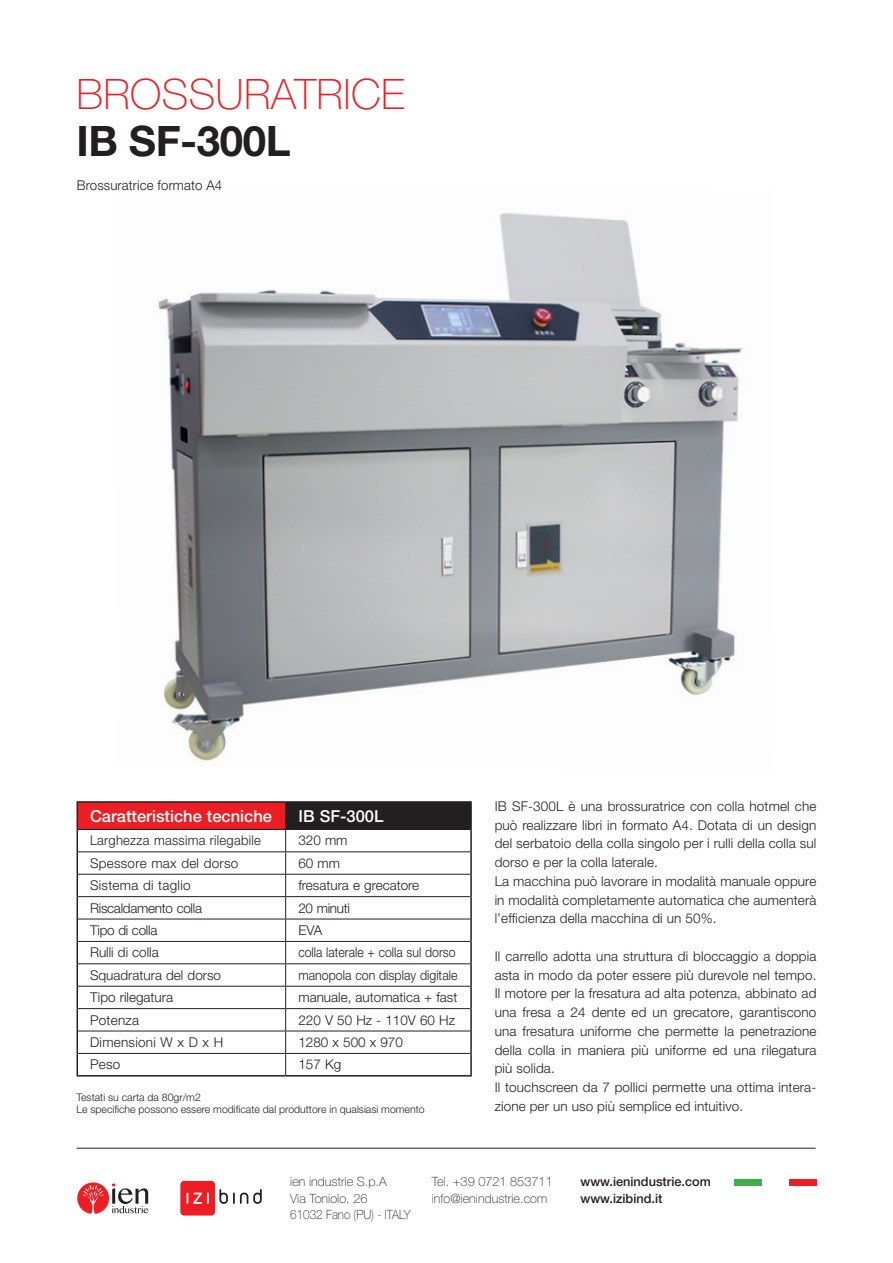
<style>
.page{position:relative;width:893px;height:1263px;background:#fff}
.page>*{position:absolute;margin:0;border:0;box-sizing:border-box;transform-origin:0 0}
.t1{font:100 42px "Helvetica Neue LT Pro";letter-spacing:.01em;color:#ee1d23}
.t2{font:700 42px "Helvetica Neue LT Pro";letter-spacing:-.01em;color:#231f20}
.t3{font:500 16.5px "Helvetica Neue LT Pro";color:#fff}
.t4{font:300 13.5px/18.8px "Helvetica Neue LT Pro";letter-spacing:.01em;color:#231f20;text-align:justify}
.t5{font:300 13.5px "Helvetica Neue LT Pro";letter-spacing:-.02em;color:#231f20}
.t6{font:300 13.5px "Helvetica Neue LT Pro";letter-spacing:.01em;color:#231f20;scale:.91 1}
.t7{font:300 13.5px "Helvetica Neue LT Pro";letter-spacing:.01em;color:#231f20;scale:.96 1}
.t8{font:300 13.5px "Helvetica Neue LT Pro";letter-spacing:.01em;color:#231f20;scale:.92 1}
.t9{font:100 12.75px "Helvetica Neue LT Pro";color:#231f20}
.t10{font:500 12.75px "Helvetica Neue LT Pro";color:#231f20}
.t11{font:100 12.75px "Helvetica Neue LT Pro";color:#231f20;scale:.92 1}
.t12{font:300 10.5px "Helvetica Neue LT Pro";color:#231f20}
</style>
<div class="page">
<img style="left:158px;top:213px;width:585px;height:550px">
<hr style="left:77px;top:1148px;width:739px;height:1px;background:#231f20">
<svg style="left:77px;top:1182px;width:71px;height:32px"></svg>
<div style="left:734px;top:1179px;width:28px;height:7px;background:#40ae49"></div>
<div style="left:789px;top:1179px;width:28px;height:7px;background:#ee1d23"></div>
<div style="left:180px;top:1181px;width:35px;height:34px;background:#ee1d23;border-radius:4px"></div>
<svg style="left:187px;top:1192px;width:22px;height:12px"></svg>
<svg style="left:219px;top:1189px;width:43px;height:15px"></svg>
<div style="left:77px;top:802px;width:209px;height:27px;background:#ee1d23"></div>
<div style="left:286px;top:802px;width:185px;height:27px;background:#231f20"></div>
<hr style="left:78px;top:829px;width:208px;height:1px;background:#231f20">
<hr style="left:286px;top:829px;width:184px;height:1px;background:#231f20">
<hr style="left:78px;top:851px;width:208px;height:1px;background:#231f20">
<hr style="left:286px;top:851px;width:184px;height:1px;background:#231f20">
<hr style="left:78px;top:874px;width:208px;height:1px;background:#231f20">
<hr style="left:286px;top:874px;width:184px;height:1px;background:#231f20">
<hr style="left:78px;top:896px;width:208px;height:1px;background:#231f20">
<hr style="left:286px;top:896px;width:184px;height:1px;background:#231f20">
<hr style="left:78px;top:919px;width:208px;height:1px;background:#231f20">
<hr style="left:286px;top:919px;width:184px;height:1px;background:#231f20">
<hr style="left:78px;top:941px;width:208px;height:1px;background:#231f20">
<hr style="left:286px;top:941px;width:184px;height:1px;background:#231f20">
<hr style="left:78px;top:963px;width:208px;height:1px;background:#231f20">
<hr style="left:286px;top:963px;width:184px;height:1px;background:#231f20">
<hr style="left:78px;top:986px;width:208px;height:1px;background:#231f20">
<hr style="left:286px;top:986px;width:184px;height:1px;background:#231f20">
<hr style="left:78px;top:1008px;width:208px;height:1px;background:#231f20">
<hr style="left:286px;top:1008px;width:184px;height:1px;background:#231f20">
<hr style="left:78px;top:1031px;width:208px;height:1px;background:#231f20">
<hr style="left:286px;top:1031px;width:184px;height:1px;background:#231f20">
<hr style="left:78px;top:1053px;width:208px;height:1px;background:#231f20">
<hr style="left:286px;top:1053px;width:184px;height:1px;background:#231f20">
<svg style="left:285px;top:803px;width:1px;height:272px"></svg>
<hr style="left:77px;top:801px;width:209px;height:2px;background:#231f20">
<hr style="left:286px;top:801px;width:186px;height:2px;background:#231f20">
<hr style="left:470px;top:803px;width:2px;height:26px;background:#231f20">
<hr style="left:470px;top:829px;width:2px;height:23px;background:#231f20">
<hr style="left:470px;top:852px;width:2px;height:22px;background:#231f20">
<hr style="left:470px;top:874px;width:2px;height:23px;background:#231f20">
<hr style="left:470px;top:897px;width:2px;height:22px;background:#231f20">
<hr style="left:470px;top:919px;width:2px;height:22px;background:#231f20">
<hr style="left:470px;top:941px;width:2px;height:23px;background:#231f20">
<hr style="left:470px;top:964px;width:2px;height:22px;background:#231f20">
<hr style="left:470px;top:986px;width:2px;height:22px;background:#231f20">
<hr style="left:470px;top:1008px;width:2px;height:23px;background:#231f20">
<hr style="left:470px;top:1031px;width:2px;height:22px;background:#231f20">
<svg style="left:77px;top:803px;width:1px;height:272px"></svg>
<hr style="left:470px;top:1053px;width:2px;height:22px;background:#231f20">
<hr style="left:77px;top:1075px;width:209px;height:1px;background:#231f20">
<hr style="left:286px;top:1075px;width:186px;height:1px;background:#231f20">
<p class="t1" style="left:77px;top:70px;width:329px">BROSSURATRICE</p>
<p class="t2" style="left:77px;top:115px;width:216px">IB SF-300L</p>
<p class="t4" style="left:77px;top:176px;width:147px">Brossuratrice formato A4</p>
<p class="t3" style="left:90px;top:806px;width:184px">Caratteristiche tecniche</p>
<p class="t3" style="left:298px;top:806px;width:87px">IB SF-300L</p>
<p class="t7" style="left:90px;top:832px;width:179px">Larghezza massima rilegabile</p>
<p class="t4" style="left:298px;top:831px;width:51px">320 mm</p>
<p class="t4" style="left:90px;top:853px;width:150px">Spessore max del dorso</p>
<p class="t4" style="left:298px;top:853px;width:43px">60 mm</p>
<p class="t4" style="left:90px;top:876px;width:102px">Sistema di taglio</p>
<p class="t4" style="left:298px;top:876px;width:122px">fresatura e grecatore</p>
<p class="t5" style="left:90px;top:899px;width:114px">Riscaldamento colla</p>
<p class="t5" style="left:298px;top:899px;width:53px">20 minuti</p>
<p class="t5" style="left:90px;top:922px;width:69px">Tipo di colla</p>
<p class="t4" style="left:298px;top:920px;width:25px">EVA</p>
<p class="t4" style="left:90px;top:943px;width:70px">Rulli di colla</p>
<p class="t6" style="left:298px;top:944px;width:174px">colla laterale + colla sul dorso</p>
<p class="t4" style="left:90px;top:965px;width:133px">Squadratura del dorso</p>
<p class="t8" style="left:298px;top:967px;width:174px">manopola con display digitale</p>
<p class="t4" style="left:90px;top:988px;width:84px">Tipo rilegatura</p>
<p class="t4" style="left:298px;top:988px;width:161px">manuale, automatica + fast</p>
<p class="t4" style="left:90px;top:1010px;width:51px">Potenza</p>
<p class="t4" style="left:298px;top:1010px;width:158px">220 V 50 Hz - 110V 60 Hz</p>
<p class="t4" style="left:90px;top:1032px;width:135px">Dimensioni W x D x H</p>
<p class="t4" style="left:298px;top:1032px;width:106px">1280 x 500 x 970</p>
<p class="t4" style="left:90px;top:1055px;width:32px">Peso</p>
<p class="t4" style="left:298px;top:1055px;width:44px">157 Kg</p>
<p class="t12" style="left:77px;top:1091px;width:126px">Testati su carta da 80gr/m2</p>
<p class="t12" style="left:77px;top:1103px;width:350px">Le specifiche possono essere modificate dal produttore in qualsiasi momento</p>
<p class="t4" style="left:495px;top:796px;width:323px">IB SF-300L è una brossuratrice con colla hotmel che può realizzare libri in formato A4. Dotata di un design del serbatoio della colla singolo per i rulli della colla sul dorso e per la colla laterale.</p>
<p class="t4" style="left:495px;top:871px;width:323px">La macchina può lavorare in modalità manuale oppure in modalità completamente automatica che aumenterà l’efficienza della macchina di un 50%.</p>
<p class="t4" style="left:495px;top:946px;width:323px">Il carrello adotta una struttura di bloccaggio a doppia asta in modo da poter essere più durevole nel tempo.<br>Il motore per la fresatura ad alta potenza, abbinato ad una fresa a 24 dente ed un grecatore, garantiscono una fresatura uniforme che permette la penetrazione della colla in maniera più uniforme ed una rilegatura più solida.</p>
<p class="t4" style="left:495px;top:1078px;width:323px">Il touchscreen da 7 pollici permette una ottima intera&shy;zione per un uso più semplice ed intuitivo.</p>
<p class="t9" style="left:290px;top:1174px;width:98px">ien industrie S.p.A</p>
<p class="t9" style="left:290px;top:1191px;width:79px">Via Toniolo, 26</p>
<p class="t11" style="left:290px;top:1207px;width:132px">61032 Fano (PU) - ITALY</p>
<p class="t9" style="left:432px;top:1174px;width:123px">Tel. +39 0721 853711</p>
<p class="t9" style="left:432px;top:1191px;width:117px">info@ienindustrie.com</p>
<p class="t10" style="left:580px;top:1174px;width:132px">www.ienindustrie.com</p>
<p class="t10" style="left:580px;top:1191px;width:83px">www.izibind.it</p>
</div>
